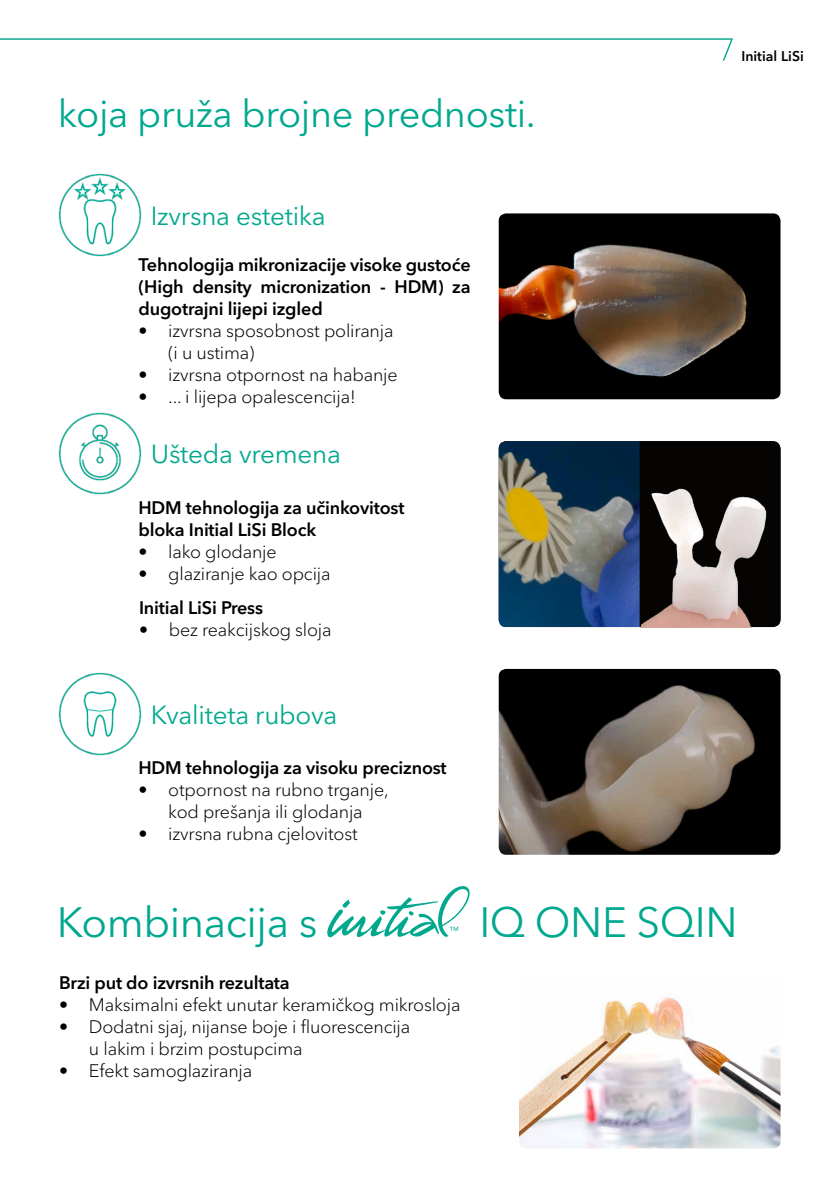
<style>
.page{position:relative;width:840px;height:1191px;background:#fff}
.page>*{position:absolute;margin:0;border:0;box-sizing:border-box;transform-origin:0 0}
.t1{font:42px "Avenir Next Cyr";letter-spacing:-.01em;color:#00a88e}
.t2{font:38px "Avenir Next Cyr";letter-spacing:-.01em;color:#00a88e}
.t3{font:26px "Avenir Next Cyr";letter-spacing:-.01em;color:#00a88e}
.t4{font:300 18px/22px "Avenir Next Cyr";letter-spacing:-.01em;color:#000}
.t5{font:600 18px/22px "Avenir Next Cyr";letter-spacing:-.01em;color:#000}
.t6{font:600 14px "Avenir Next Cyr";color:#000}
</style>
<div class="page">
<img style="left:58px;top:173px;width:84px;height:84px">
<img style="left:58px;top:412px;width:84px;height:83px">
<img style="left:58px;top:672px;width:84px;height:84px">
<img style="left:498px;top:669px;width:282px;height:185px">
<img style="left:498px;top:213px;width:282px;height:186px">
<img style="left:519px;top:997px;width:261px;height:151px">
<img style="left:498px;top:441px;width:141px;height:186px">
<div style="left:639px;top:441px;width:141px;height:186px;background:#050403"></div>
<img style="left:641px;top:477px;width:137px;height:150px">
<svg style="left:0;top:38px;width:733px;height:23px"></svg>
<svg style="left:327px;top:886px;width:143px;height:52px"></svg>
<h2 class="t2" style="left:58px;top:91px;width:479px">koja pruža brojne prednosti.</h2>
<p class="t6" style="left:741px;top:47px;width:64px">Initial LiSi</p>
<h3 class="t3" style="left:151px;top:200px;width:176px">Izvrsna estetika</h3>
<p class="t5" style="left:138px;top:254px;width:333px;text-align:justify">Tehnologija mikronizacije visoke gustoće (High density micronization - HDM) za dugotrajni lijepi izgled</p>
<p class="t4" style="left:168px;top:320px;width:227px;text-indent:-30px">• izvrsna sposobnost poliranja (i u ustima)</p>
<p class="t4" style="left:138px;top:364px;width:260px">• izvrsna otpornost na habanje</p>
<p class="t4" style="left:138px;top:386px;width:218px">• ... i lijepa opalescencija!</p>
<h3 class="t3" style="left:151px;top:439px;width:191px">Ušteda vremena</h3>
<p class="t5" style="left:138px;top:496px;width:267px">HDM tehnologija za učinkovitost bloka Initial LiSi Block</p>
<p class="t4" style="left:138px;top:540px;width:140px">• lako glodanje</p>
<p class="t4" style="left:138px;top:562px;width:193px">• glaziranje kao opcija</p>
<p class="t5" style="left:139px;top:597px;width:125px">Initial LiSi Press</p>
<p class="t4" style="left:139px;top:619px;width:194px">• bez reakcijskog sloja</p>
<h3 class="t3" style="left:151px;top:699px;width:188px">Kvaliteta rubova</h3>
<p class="t5" style="left:138px;top:757px;width:309px">HDM tehnologija za visoku preciznost</p>
<p class="t4" style="left:138px;top:779px;width:251px;text-align:center">• otpornost na rubno trganje, kod prešanja ili glodanja</p>
<p class="t4" style="left:138px;top:823px;width:220px">• izvrsna rubna cjelovitost</p>
<h1 class="t1" style="left:57px;top:897px;width:262px">Kombinacija s</h1>
<h1 class="t1" style="left:479px;top:897px;width:259px">IQ ONE SQIN</h1>
<p class="t5" style="left:59px;top:971px;width:232px">Brzi put do izvrsnih rezultata</p>
<p class="t4" style="left:59px;top:994px;width:402px">• Maksimalni efekt unutar keramičkog mikrosloja</p>
<p class="t4" style="left:89px;top:1016px;width:322px;text-indent:-30px">• Dodatni sjaj, nijanse boje i fluorescencija u lakim i brzim postupcima</p>
<p class="t4" style="left:59px;top:1060px;width:194px">• Efekt samoglaziranja</p>
</div>
